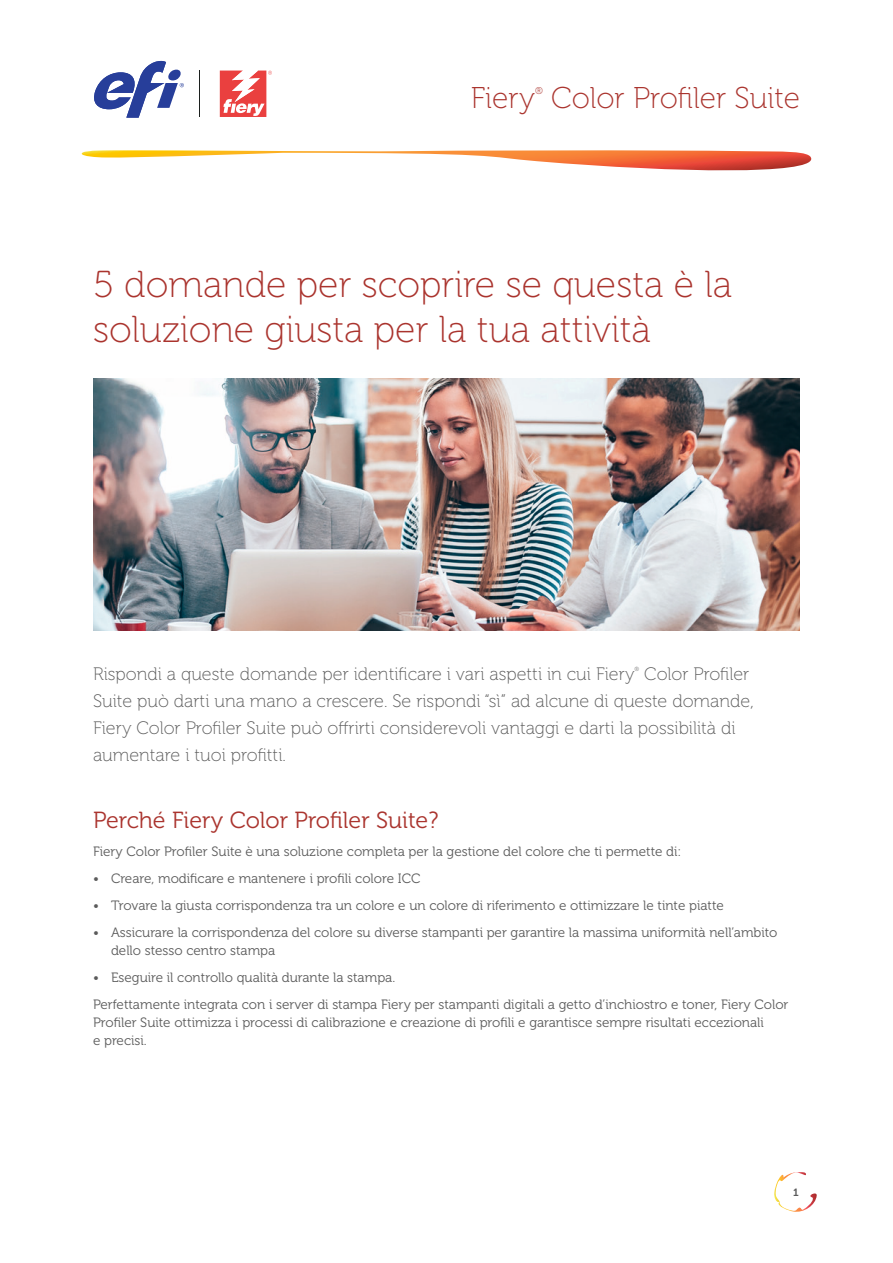
<style>
.page{position:relative;width:893px;height:1263px;background:#fff}
.page>*{position:absolute;margin:0;border:0;box-sizing:border-box;transform-origin:0 0}
.t1{font:37.5px/45px "Museo 100";color:#aa342e}
.t2{font:30px "Museo 100";color:#aa342e}
.t3{font:23.25px "Museo 300";color:#aa342e}
.t4{font:18px/27px "Museo 100";color:#5b5b5b}
.t5{font:13.5px/18px "Museo 300";color:#5b5b5b}
.t6{font:10.5px "Museo 700";color:#5b5b5b}
.t7{font:9.9px "Museo 100";color:#aa342e}
.t8{font:6px "Museo 100";color:#5b5b5b}
</style>
<div class="page">
<svg style="left:94px;top:60px;width:178px;height:58px"></svg>
<svg style="left:82px;top:150px;width:729px;height:21px"></svg>
<svg style="left:774px;top:1172px;width:43px;height:40px"></svg>
<img style="left:93px;top:378px;width:707px;height:252px">
<h2 class="t2" style="left:471px;top:82px;width:66px">Fiery</h2>
<p class="t7" style="left:535px;top:85px;width:9px">®</p>
<h2 class="t2" style="left:551px;top:82px;width:250px">Color Profiler Suite</h2>
<h1 class="t1" style="left:93px;top:263px;width:641px">5 domande per scoprire se questa è la soluzione giusta per la tua attività</h1>
<h3 class="t4" style="left:93px;top:660px;width:662px;text-indent:551px">Color Profiler Suite può darti una mano a crescere. Se rispondi “sì” ad alcune di queste domande, Fiery Color Profiler Suite può offrirti considerevoli vantaggi e darti la possibilità di aumentare i tuoi profitti.</h3>
<h3 class="t4" style="left:93px;top:660px;width:543px">Rispondi a queste domande per identificare i vari aspetti in cui Fiery</h3>
<p class="t8" style="left:635px;top:666px;width:6px">®</p>
<h3 class="t3" style="left:93px;top:807px;width:347px">Perché Fiery Color Profiler Suite?</h3>
<p class="t5" style="left:93px;top:843px;width:590px">Fiery Color Profiler Suite è una soluzione completa per la gestione del colore che ti permette di:</p>
<p class="t5" style="left:93px;top:870px;width:329px">• Creare, modificare e mantenere i profili colore ICC</p>
<p class="t5" style="left:93px;top:897px;width:632px">• Trovare la giusta corrispondenza tra un colore e un colore di riferimento e ottimizzare le tinte piatte</p>
<p class="t5" style="left:111px;top:924px;width:668px;text-indent:-18px">• Assicurare la corrispondenza del colore su diverse stampanti per garantire la massima uniformità nell’ambito dello stesso centro stampa</p>
<p class="t5" style="left:93px;top:964px;width:697px;line-height:27px">• Eseguire il controllo qualità durante la stampa.<br>Perfettamente integrata con i server di stampa Fiery per stampanti digitali a getto d’inchiostro e toner, Fiery Color</p>
<p class="t5" style="left:93px;top:1014px;width:672px">Profiler Suite ottimizza i processi di calibrazione e creazione di profili e garantisce sempre risultati eccezionali e precisi.</p>
<p class="t6" style="left:793px;top:1186px;width:7px">1</p>
</div>
